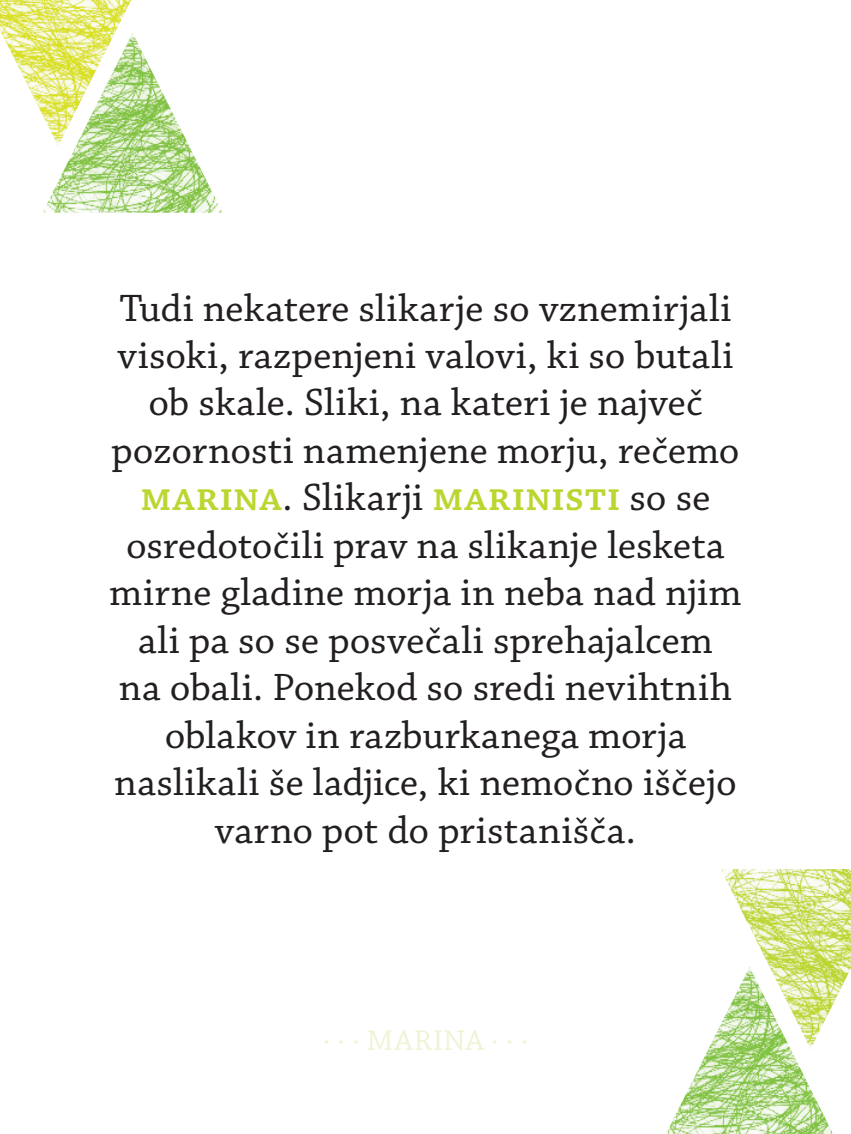
<style>
.page{position:relative;width:851px;height:1134px;background:#fff}
.page>*{position:absolute;margin:0;border:0;box-sizing:border-box;transform-origin:0 0}
.t1{font:40px/47.5px "Chaparral Pro Capt";color:#231f20;text-align:center}
.t2{font:40px "Chaparral Pro Semibold Capt";letter-spacing:.015em;color:#bcd631}
.t3{font:30px "Chaparral Pro Capt";letter-spacing:.025em;color:#eff4d5}
.s1{font-family:"Chaparral Pro Capt";color:#231f20}
</style>
<div class="page">
<svg style="left:43px;top:0;width:179px;height:213px"></svg>
<img style="left:0;top:0;width:131px;height:146px">
<svg style="left:721px;top:869px;width:129px;height:135px"></svg>
<img style="left:667px;top:967px;width:166px;height:167px">
<p class="t1" style="left:111px;top:285px;width:629px">Tudi nekatere slikarje so vznemirjali visoki, razpenjeni valovi, ki so butali ob skale. Sliki, na kateri je največ pozornosti namenjene morju, rečemo</p>
<p class="t2" style="left:140px;top:475px;width:571px">MARINA<span class="s1">. Slikarji</span> marinisti <span class="s1">so se</span></p>
<p class="t1" style="left:109px;top:523px;width:634px">osredotočili prav na slikanje lesketa mirne gladine morja in neba nad njim ali pa so se posvečali sprehajalcem<br>na obali. Ponekod so sredi nevihtnih oblakov in razburkanega morja naslikali še ladjice, ki nemočno iščejo varno pot do pristanišča.</p>
<p class="t3" style="left:322px;top:1023px;width:208px">· · · MARINA ···</p>
</div>
